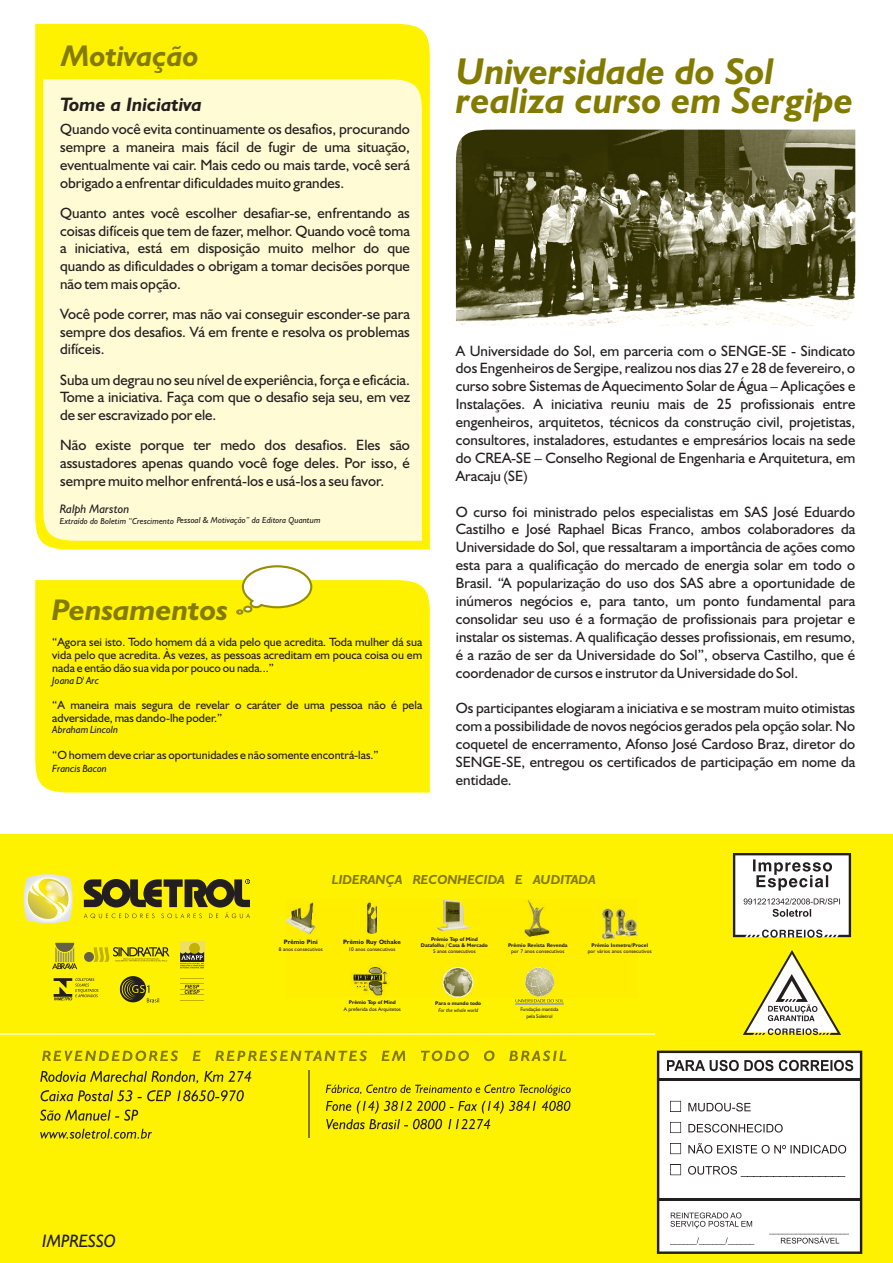
<style>
.page{position:relative;width:893px;height:1263px;background:#fff}
.page>*{position:absolute;margin:0;border:0;box-sizing:border-box;transform-origin:0 0}
.t1{font:italic 700 37.5px/29.1px "Humanist 521 BT";color:#827b00}
.t2{font:italic 700 30px "Humanist 521 BT";color:#827b00;scale:1.04 1}
.t3{font:italic 700 30px "Humanist 521 BT";color:#827b00}
.t4{font:italic 700 19.5px "Humanist 521 BT";color:#231f20}
.t5{font:italic 18.15px "Humanist 521 BT";color:#231f20}
.t6{font:15px/17.9px "Humanist 521 BT";color:#231f20;text-align:justify}
.t7{font:italic 700 13.2px "Humanist 521 BT";color:#827b00}
.t8{font:italic 12.3px "Humanist 521 BT";color:#231f20}
.t9{font:12px/12.9px "Humanist 521 BT";color:#231f20;text-align:justify}
.t10{font:italic 10.5px "Humanist 521 BT";color:#231f20}
.t11{font:italic 8.85px "Humanist 521 BT";color:#231f20}
.t12{font:700 6.3px "Humanist 521 BT";letter-spacing:.015em;color:#231f20}
.t13{font:5.25px/6.3px "Humanist 521 BT";letter-spacing:.01em;color:#231f20;text-align:center}
.t14{font:700 5.25px/6.4px "Humanist 521 BT";color:#231f20;text-align:center}
.t15{font:italic 5.25px "Humanist 521 BT";color:#231f20}
</style>
<div class="page">
<div style="left:0;top:834px;width:893px;height:429px;background:#fff200"></div>
<img style="left:287px;top:899px;width:350px;height:98px">
<div style="left:35px;top:580px;width:395px;height:212px;background:#fff200"></div>
<img style="left:456px;top:130px;width:399px;height:196px">
<div style="left:35px;top:24px;width:395px;height:525px;background:#fff200"></div>
<div style="left:43px;top:79px;width:379px;height:462px;background:#fffbd4"></div>
<svg style="left:235px;top:565px;width:78px;height:51px"></svg>
<hr style="left:308px;top:1070px;width:2px;height:68px;background:#827b00">
<svg style="left:40px;top:1071px;width:211px;height:12px"></svg>
<svg style="left:41px;top:1090px;width:203px;height:11px"></svg>
<svg style="left:40px;top:1109px;width:98px;height:12px"></svg>
<svg style="left:40px;top:1129px;width:112px;height:10px"></svg>
<svg style="left:326px;top:1084px;width:245px;height:29px"></svg>
<svg style="left:326px;top:1119px;width:164px;height:10px"></svg>
<hr style="left:0;top:1033px;width:655px;height:2px;background:#fff">
<svg style="left:42px;top:1050px;width:524px;height:11px"></svg>
<svg style="left:52px;top:943px;width:25px;height:26px"></svg>
<div style="left:180px;top:942px;width:24px;height:20px;background:#eddf65"></div>
<div style="left:189px;top:943px;width:11px;height:11px;background:#c1b400;border-radius:50%"></div>
<svg style="left:180px;top:951px;width:24px;height:17px"></svg>
<svg style="left:54px;top:978px;width:44px;height:22px"></svg>
<svg style="left:93px;top:947px;width:77px;height:15px"></svg>
<div style="left:84px;top:952px;width:10px;height:10px;background:#646148;border-radius:50%"></div>
<svg style="left:180px;top:978px;width:24px;height:23px"></svg>
<svg style="left:515px;top:999px;width:49px;height:5px"></svg>
<svg style="left:743px;top:950px;width:98px;height:85px"></svg>
<svg style="left:733px;top:853px;width:118px;height:85px;background:#d2d1cf"></svg>
<svg style="left:657px;top:1050px;width:205px;height:204px;background:#dfdfde"></svg>
<svg style="left:23px;top:874px;width:50px;height:50px;background:#ebe488"></svg>
<img style="left:45px;top:880px;width:22px;height:18px">
<svg style="left:83px;top:879px;width:167px;height:39px"></svg>
<svg style="left:120px;top:976px;width:40px;height:26px"></svg>
<h2 class="t3" style="left:61px;top:43px;width:139px">Motivação</h2>
<h3 class="t4" style="left:60px;top:96px;width:143px">Tome a Iniciativa</h3>
<p class="t6" style="left:60px;top:122px;width:351px">Quando você evita continuamente os desafios, procurando sempre a maneira mais fácil de fugir de uma situação, eventualmente vai cair. Mais cedo ou mais tarde, você será obrigado a enfrentar dificuldades muito grandes.</p>
<p class="t6" style="left:60px;top:205px;width:351px">Quanto antes você escolher desafiar-se, enfrentando as coisas difíceis que tem de fazer, melhor. Quando você toma a iniciativa, está em disposição muito melhor do que quando as dificuldades o obrigam a tomar decisões porque não tem mais opção.</p>
<p class="t6" style="left:60px;top:306px;width:351px">Você pode correr, mas não vai conseguir esconder-se para sempre dos desafios. Vá em frente e resolva os problemas difíceis.</p>
<p class="t6" style="left:60px;top:372px;width:352px">Suba um degrau no seu nível de experiência, força e eficácia.<br>Tome a iniciativa. Faça com que o desafio seja seu, em vez de ser escravizado por ele.</p>
<p class="t6" style="left:60px;top:437px;width:351px">Não existe porque ter medo dos desafios. Eles são assustadores apenas quando você foge deles. Por isso, é sempre muito melhor enfrentá-los e usá-los a seu favor.</p>
<p class="t8" style="left:60px;top:504px;width:71px">Ralph Marston</p>
<p class="t11" style="left:60px;top:517px;width:262px">Extraído do Boletim “Crescimento Pessoal &amp; Motivação” da Editora Quantum</p>
<h2 class="t2" style="left:52px;top:597px;width:171px">Pensamentos</h2>
<p class="t9" style="left:52px;top:637px;width:371px">“Agora sei isto. Todo homem dá a vida pelo que acredita. Toda mulher dá sua vida pelo que acredita. Às vezes, as pessoas acreditam em pouca coisa ou em nada e então dão sua vida por pouco ou nada...”</p>
<p class="t10" style="left:52px;top:676px;width:48px">Joana D' Arc</p>
<p class="t9" style="left:52px;top:699px;width:371px">“A maneira mais segura de revelar o caráter de uma pessoa não é pela adversidade, mas dando-lhe poder.”</p>
<p class="t10" style="left:52px;top:725px;width:67px">Abraham Lincoln</p>
<p class="t9" style="left:52px;top:749px;width:328px">“O homem deve criar as oportunidades e não somente encontrá-las.”</p>
<p class="t10" style="left:52px;top:764px;width:56px">Francis Bacon</p>
<h1 class="t1" style="left:456px;top:60px;width:399px">Universidade do Sol realiza curso em Sergipe</h1>
<p class="t6" style="left:456px;top:343px;width:401px">A Universidade do Sol, em parceria com o SENGE-SE - Sindicato dos Engenheiros de Sergipe, realizou nos dias 27 e 28 de fevereiro, o curso sobre Sistemas de Aquecimento Solar de Água – Aplicações e Instalações. A iniciativa reuniu mais de 25 profissionais entre engenheiros, arquitetos, técnicos da construção civil, projetistas, consultores, instaladores, estudantes e empresários locais na sede do CREA-SE – Conselho Regional de Engenharia e Arquitetura, em Aracaju (SE)</p>
<p class="t6" style="left:456px;top:504px;width:401px">O curso foi ministrado pelos especialistas em SAS José Eduardo Castilho e José Raphael Bicas Franco, ambos colaboradores da Universidade do Sol, que ressaltaram a importância de ações como esta para a qualificação do mercado de energia solar em todo o Brasil. “A popularização do uso dos SAS abre a oportunidade de inúmeros negócios e, para tanto, um ponto fundamental para consolidar seu uso é a formação de profissionais para projetar e instalar os sistemas. A qualificação desses profissionais, em resumo, é a razão de ser da Universidade do Sol”, observa Castilho, que é coordenador de cursos e instrutor da Universidade do Sol.</p>
<p class="t6" style="left:456px;top:701px;width:401px">Os participantes elogiaram a iniciativa e se mostram muito otimistas com a possibilidade de novos negócios gerados pela opção solar. No coquetel de encerramento, Afonso José Cardoso Braz, diretor do SENGE-SE, entregou os certificados de participação em nome da entidade.</p>
<p class="t5" style="left:42px;top:1233px;width:75px">IMPRESSO</p>
<p class="t7" style="left:332px;top:874px;width:265px">LIDERANÇA RECONHECIDA E AUDITADA</p>
<p class="t12" style="left:284px;top:939px;width:36px">Prêmio Pini</p>
<p class="t13" style="left:279px;top:946px;width:46px">8 anos consecutivos</p>
<p class="t12" style="left:343px;top:939px;width:59px">Prêmio Ruy Othake</p>
<p class="t13" style="left:348px;top:946px;width:48px">10 anos consecutivos</p>
<p class="t14" style="left:421px;top:936px;width:68px">Prêmio Top of Mind<br>Datafolha / Casa &amp; Mercado</p>
<p class="t13" style="left:433px;top:949px;width:44px">5 anos consecutivos</p>
<p class="t14" style="left:508px;top:942px;width:61px">Prêmio Revista Revenda</p>
<p class="t13" style="left:511px;top:948px;width:55px">por 7 anos consecutivos</p>
<p class="t14" style="left:349px;top:1000px;width:48px">Prêmio Top of Mind</p>
<p class="t13" style="left:344px;top:1006px;width:59px">A preferida dos Arquitetos</p>
<p class="t13" style="left:520px;top:1007px;width:40px">Fundação mantida pela Soletrol</p>
<p class="t14" style="left:435px;top:1000px;width:47px">Para o mundo todo</p>
<p class="t15" style="left:438px;top:1008px;width:42px">For the whole world</p>
<p class="t14" style="left:591px;top:942px;width:58px">Prêmio Inmetro/Procel</p>
<p class="t13" style="left:588px;top:948px;width:65px">por vários anos consecutivos</p>
</div>
